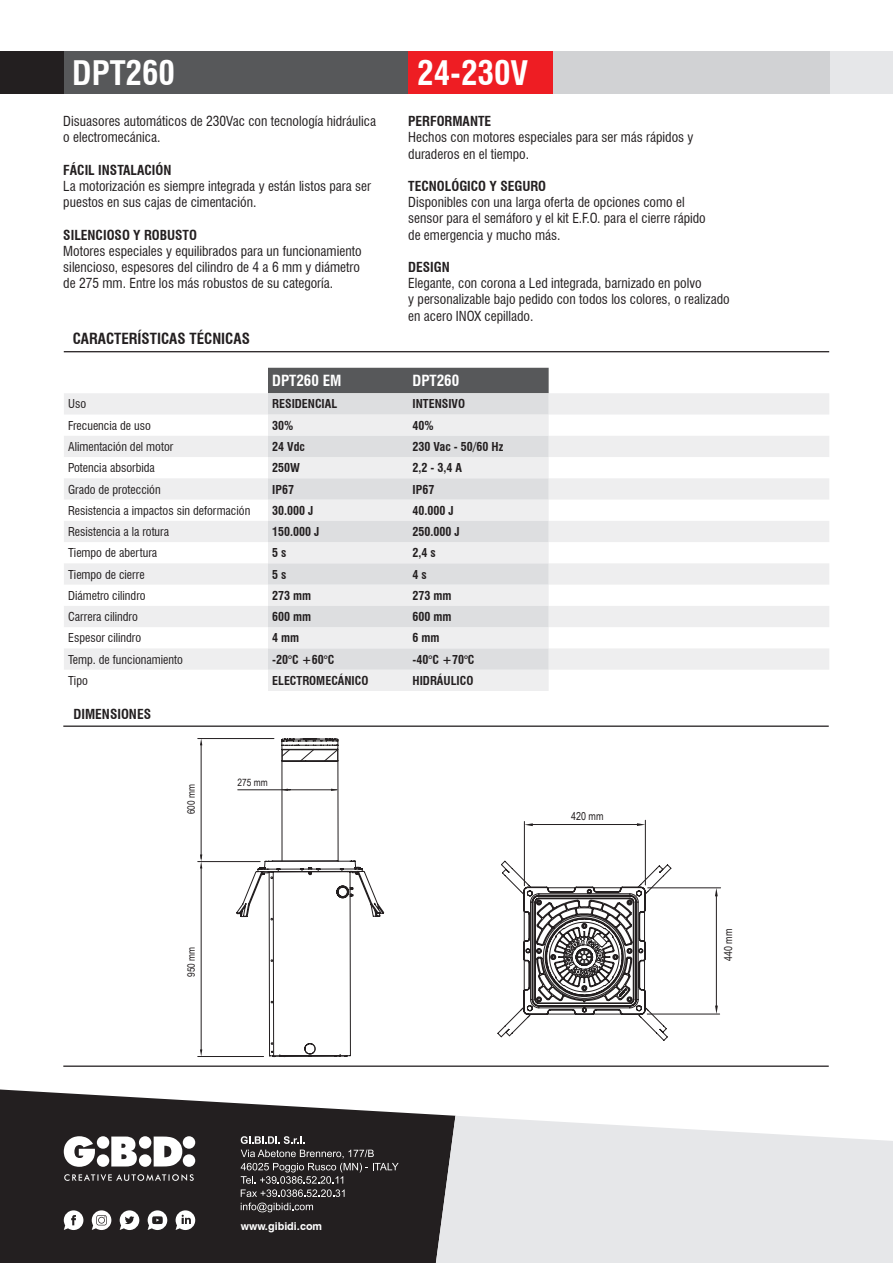
<style>
.page{position:relative;width:893px;height:1263px;background:#fff}
.page>*{position:absolute;margin:0;border:0;box-sizing:border-box;transform-origin:0 0}
.t1{font:700 condensed 33px "Swiss 721 BT";color:#fff}
.t2{font:700 condensed 15px "Swiss 721 BT";color:#231f20}
.t3{font:700 condensed 15px "Swiss 721 BT";color:#fff}
.t4{font:condensed 13.5px/16.2px "Swiss 721 BT";color:#231f20}
.t5{font:700 condensed 13.5px "Swiss 721 BT";color:#231f20}
.t6{font:condensed 12px "Swiss 721 BT";color:#231f20}
.t7{font:700 condensed 12px "Swiss 721 BT";color:#231f20}
.t8{font:10.95px "Arial Narrow";color:#231f20}
.t9{font:700 10.8px "Swiss 721 BT";color:#fff}
.t10{font:10.2px "Arial Narrow";color:#231f20}
</style>
<div class="page">
<div style="left:64px;top:51px;width:829px;height:43px;background:#e6e7e9"></div>
<div style="left:553px;top:51px;width:276px;height:43px;background:#d1d2d4"></div>
<div style="left:64px;top:51px;width:344px;height:43px;background:#57585a"></div>
<div style="left:408px;top:51px;width:145px;height:43px;background:#ee1d23"></div>
<div style="left:0;top:51px;width:64px;height:43px;background:#231f20"></div>
<svg style="left:0;top:1089px;width:455px;height:174px;background:#3a3738"></svg>
<svg style="left:64px;top:1136px;width:131px;height:45px"></svg>
<svg style="left:64px;top:1210px;width:19px;height:20px"></svg>
<svg style="left:148px;top:1210px;width:19px;height:20px"></svg>
<svg style="left:176px;top:1210px;width:19px;height:20px"></svg>
<svg style="left:120px;top:1210px;width:19px;height:20px"></svg>
<svg style="left:92px;top:1210px;width:19px;height:20px"></svg>
<svg style="left:241px;top:1136px;width:158px;height:76px;background:#3e3a3b"></svg>
<svg style="left:436px;top:1116px;width:457px;height:147px;background:#e3e4e6"></svg>
<hr style="left:63px;top:725px;width:766px;height:2px;background:#231f20">
<hr style="left:63px;top:1065px;width:766px;height:2px;background:#231f20">
<hr style="left:64px;top:351px;width:765px;height:1px;background:#231f20">
<hr style="left:647px;top:1014px;width:73px;height:1px;background:#231f20">
<svg style="left:715px;top:1005px;width:3px;height:9px"></svg>
<svg style="left:715px;top:888px;width:3px;height:8px"></svg>
<svg style="left:637px;top:823px;width:8px;height:3px"></svg>
<hr style="left:648px;top:887px;width:73px;height:1px;background:#231f20">
<hr style="left:716px;top:894px;width:1px;height:113px;background:#231f20">
<hr style="left:524px;top:821px;width:1px;height:65px;background:#231f20">
<hr style="left:645px;top:820px;width:1px;height:65px;background:#231f20">
<hr style="left:531px;top:824px;width:108px;height:1px;background:#231f20">
<svg style="left:524px;top:823px;width:9px;height:3px"></svg>
<hr style="left:198px;top:861px;width:62px;height:1px;background:#231f20">
<hr style="left:198px;top:738px;width:76px;height:1px;background:#231f20">
<hr style="left:201px;top:744px;width:1px;height:114px;background:#231f20">
<svg style="left:200px;top:854px;width:2px;height:14px"></svg>
<hr style="left:201px;top:868px;width:1px;height:183px;background:#231f20">
<hr style="left:198px;top:1056px;width:66px;height:1px;background:#231f20">
<svg style="left:236px;top:738px;width:148px;height:180px"></svg>
<svg style="left:245px;top:861px;width:136px;height:196px"></svg>
<svg style="left:497px;top:861px;width:174px;height:180px"></svg>
<div style="left:268px;top:368px;width:281px;height:25px;background:#57585a"></div>
<svg style="left:64px;top:393px;width:765px;height:298px;fill:#f0f0f1"></svg>
<svg style="left:268px;top:393px;width:281px;height:277px;background:#e4e5e7"></svg>
<p class="t1" style="left:72px;top:53px;width:104px">DPT260</p>
<p class="t1" style="left:417px;top:53px;width:113px">24-230V</p>
<p class="t4" style="left:63px;top:113px;width:314px">Disuasores automáticos de 230Vac con tecnología hidráulica o electromecánica.</p>
<p class="t5" style="left:63px;top:162px;width:110px">FÁCIL INSTALACIÓN</p>
<p class="t4" style="left:63px;top:178px;width:309px">La motorización es siempre integrada y están listos para ser puestos en sus cajas de cimentación.</p>
<p class="t5" style="left:63px;top:227px;width:135px">SILENCIOSO Y ROBUSTO</p>
<p class="t4" style="left:63px;top:243px;width:300px">Motores especiales y equilibrados para un funcionamiento silencioso, espesores del cilindro de 4 a 6 mm y diámetro de 275 mm. Entre los más robustos de su categoría.</p>
<p class="t2" style="left:73px;top:330px;width:179px">CARACTERÍSTICAS TÉCNICAS</p>
<p class="t5" style="left:408px;top:113px;width:84px">PERFORMANTE</p>
<p class="t4" style="left:408px;top:129px;width:287px">Hechos con motores especiales para ser más rápidos y duraderos en el tiempo.</p>
<p class="t5" style="left:408px;top:178px;width:139px">TECNOLÓGICO Y SEGURO</p>
<p class="t4" style="left:408px;top:194px;width:299px">Disponibles con una larga oferta de opciones como el sensor para el semáforo y el kit E.F.O. para el cierre rápido de emergencia y mucho más.</p>
<p class="t5" style="left:408px;top:259px;width:43px">DESIGN</p>
<p class="t4" style="left:408px;top:275px;width:323px">Elegante, con corona a Led integrada, barnizado en polvo<br>y personalizable bajo pedido con todos los colores, o realizado en acero INOX cepillado.</p>
<p class="t3" style="left:272px;top:372px;width:71px">DPT260 EM</p>
<p class="t3" style="left:413px;top:372px;width:48px">DPT260</p>
<p class="t6" style="left:68px;top:397px;width:20px">Uso</p>
<p class="t7" style="left:272px;top:397px;width:67px">RESIDENCIAL</p>
<p class="t7" style="left:413px;top:397px;width:54px">INTENSIVO</p>
<p class="t6" style="left:68px;top:418px;width:84px">Frecuencia de uso</p>
<p class="t7" style="left:272px;top:418px;width:23px">30%</p>
<p class="t7" style="left:413px;top:418px;width:23px">40%</p>
<p class="t6" style="left:68px;top:439px;width:107px">Alimentación del motor</p>
<p class="t7" style="left:272px;top:439px;width:34px">24 Vdc</p>
<p class="t7" style="left:413px;top:439px;width:92px">230 Vac - 50/60 Hz</p>
<p class="t6" style="left:68px;top:461px;width:88px">Potencia absorbida</p>
<p class="t7" style="left:272px;top:461px;width:29px">250W</p>
<p class="t7" style="left:413px;top:461px;width:51px">2,2 - 3,4 A</p>
<p class="t6" style="left:68px;top:482px;width:94px">Grado de protección</p>
<p class="t7" style="left:272px;top:482px;width:23px">IP67</p>
<p class="t7" style="left:413px;top:482px;width:23px">IP67</p>
<p class="t6" style="left:68px;top:503px;width:184px">Resistencia a impactos sin deformación</p>
<p class="t7" style="left:272px;top:503px;width:43px">30.000 J</p>
<p class="t7" style="left:413px;top:503px;width:43px">40.000 J</p>
<p class="t6" style="left:68px;top:524px;width:102px">Resistencia a la rotura</p>
<p class="t7" style="left:272px;top:524px;width:49px">150.000 J</p>
<p class="t7" style="left:413px;top:524px;width:49px">250.000 J</p>
<p class="t6" style="left:68px;top:546px;width:91px">Tiempo de abertura</p>
<p class="t7" style="left:272px;top:546px;width:16px">5 s</p>
<p class="t7" style="left:413px;top:546px;width:25px">2,4 s</p>
<p class="t6" style="left:68px;top:567px;width:78px">Tiempo de cierre</p>
<p class="t7" style="left:272px;top:567px;width:16px">5 s</p>
<p class="t7" style="left:413px;top:567px;width:16px">4 s</p>
<p class="t6" style="left:68px;top:588px;width:79px">Diámetro cilindro</p>
<p class="t7" style="left:272px;top:588px;width:41px">273 mm</p>
<p class="t7" style="left:413px;top:588px;width:41px">273 mm</p>
<p class="t6" style="left:68px;top:609px;width:71px">Carrera cilindro</p>
<p class="t7" style="left:272px;top:609px;width:41px">600 mm</p>
<p class="t7" style="left:413px;top:609px;width:41px">600 mm</p>
<p class="t6" style="left:68px;top:631px;width:75px">Espesor cilindro</p>
<p class="t7" style="left:272px;top:631px;width:29px">4 mm</p>
<p class="t7" style="left:413px;top:631px;width:29px">6 mm</p>
<p class="t6" style="left:68px;top:652px;width:116px">Temp. de funcionamiento</p>
<p class="t7" style="left:272px;top:652px;width:63px">-20°C +60°C</p>
<p class="t7" style="left:413px;top:652px;width:63px">-40°C +70°C</p>
<p class="t6" style="left:68px;top:673px;width:21px">Tipo</p>
<p class="t7" style="left:272px;top:673px;width:98px">ELECTROMECÁNICO</p>
<p class="t7" style="left:413px;top:673px;width:62px">HIDRÁULICO</p>
<p class="t5" style="left:74px;top:706px;width:79px">DIMENSIONES</p>
<p class="t10" style="left:184px;top:814px;width:32px;rotate:-90deg">600 mm</p>
<p class="t10" style="left:238px;top:775px;width:32px">275 mm</p>
<p class="t10" style="left:184px;top:977px;width:32px;rotate:-90deg">950 mm</p>
<p class="t9" style="left:241px;top:1219px;width:83px">www.gibidi.com</p>
<p class="t8" style="left:571px;top:808px;width:34px">420 mm</p>
<p class="t8" style="left:720px;top:961px;width:34px;rotate:-90deg">440 mm</p>
</div>
